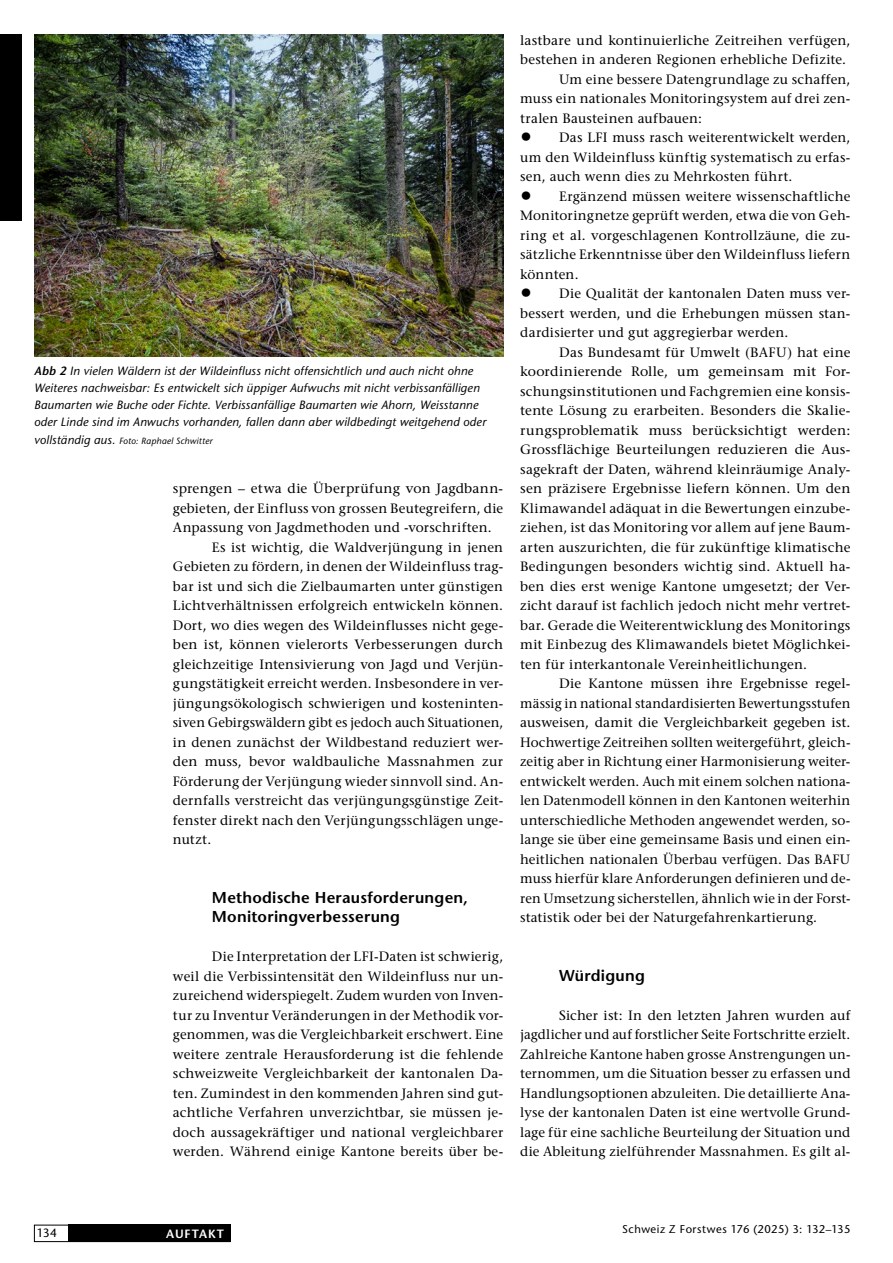
<style>
.page{position:relative;width:893px;height:1263px;background:#fff}
.page>*{position:absolute;margin:0;border:0;box-sizing:border-box;transform-origin:0 0}
.t1{font:600 15.75px/19.5px "Stone Sans Std";letter-spacing:.015em;color:#000}
.t2{font:500 13.5px/19.5px "Stone Serif Std";letter-spacing:.015em;color:#000;text-align:justify}
.t3{font:italic 500 12px/17.2px "Stone Sans Std";letter-spacing:.015em;color:#000}
.t4{font:600 12px "Stone Sans Std";letter-spacing:.08em;color:#fff}
.t5{font:500 12px "Stone Sans Std";color:#000}
.t6{font:500 11.25px "Stone Sans Std";letter-spacing:.04em;color:#000}
.t7{font:italic 500 9px "Stone Sans Std";letter-spacing:.025em;color:#000}
.s1{font-weight:600}
.s2{font-size:12px}
.s3{font-size:24px}
</style>
<div class="page">
<div style="left:34px;top:1225px;width:196px;height:17px;border:1px solid #000"></div>
<div style="left:68px;top:1225px;width:162px;height:17px;background:#000"></div>
<div style="left:0;top:34px;width:21px;height:186px;background:#000"></div>
<img style="left:34px;top:34px;width:469px;height:323px">
<p class="t3" style="left:34px;top:362px;width:453px"><span class="s1">Abb 2</span> In vielen Wäldern ist der Wildeinfluss nicht offensichtlich und auch nicht ohne Weiteres nachweisbar: Es entwickelt sich üppiger Aufwuchs mit nicht verbissanfälligen Baumarten wie Buche oder Fichte. Verbissanfällige Baumarten wie Ahorn, Weisstanne oder Linde sind im Anwuchs vorhanden, fallen dann aber wildbedingt weitgehend oder</p>
<p class="t7" style="left:34px;top:435px;width:180px"><span class="s2">vollständig aus.</span> Foto: Raphael Schwitter</p>
<p class="t2" style="left:173px;top:479px;width:331px">sprengen – etwa die Überprüfung von Jagdbann-</p>
<p class="t2" style="left:173px;top:498px;width:332px">gebieten, der Einfluss von grossen Beutegreifern, die</p>
<p class="t2" style="left:173px;top:518px;width:320px">Anpassung von Jagdmethoden und -vorschriften.</p>
<p class="t2" style="left:212px;top:537px;width:293px">Es ist wichtig, die Waldverjüngung in jenen</p>
<p class="t2" style="left:173px;top:557px;width:332px">Gebieten zu fördern, in denen der Wildeinfluss trag-</p>
<p class="t2" style="left:173px;top:576px;width:332px">bar ist und sich die Zielbaumarten unter günstigen</p>
<p class="t2" style="left:173px;top:596px;width:332px">Lichtverhältnissen erfolgreich entwickeln können.</p>
<p class="t2" style="left:173px;top:615px;width:332px">Dort, wo dies wegen des Wildeinflusses nicht gege-</p>
<p class="t2" style="left:173px;top:635px;width:332px">ben ist, können vielerorts Verbesserungen durch</p>
<p class="t2" style="left:173px;top:654px;width:332px">gleichzeitige Intensivierung von Jagd und Verjün-</p>
<p class="t2" style="left:173px;top:674px;width:332px">gungstätigkeit erreicht werden. Insbesondere in ver-</p>
<p class="t2" style="left:173px;top:693px;width:332px">jüngungsökologisch schwierigen und kosteninten-</p>
<p class="t2" style="left:173px;top:713px;width:332px">siven Gebirgswäldern gibt es jedoch auch Situationen,</p>
<p class="t2" style="left:173px;top:732px;width:332px">in denen zunächst der Wildbestand reduziert wer-</p>
<p class="t2" style="left:173px;top:752px;width:332px">den muss, bevor waldbauliche Massnahmen zur</p>
<p class="t2" style="left:173px;top:771px;width:332px">Förderung der Verjüngung wieder sinnvoll sind. An-</p>
<p class="t2" style="left:173px;top:791px;width:332px">dernfalls verstreicht das verjüngungsgünstige Zeit-</p>
<p class="t2" style="left:173px;top:810px;width:332px">fenster direkt nach den Verjüngungsschlägen unge-</p>
<p class="t2" style="left:173px;top:830px;width:40px">nutzt.</p>
<p class="t1" style="left:212px;top:887px;width:258px">Methodische Herausforderungen,<br>Monitoringverbesserung</p>
<p class="t2" style="left:173px;top:947px;width:332px;text-indent:39px">Die Interpretation der LFI-Daten ist schwierig, weil die Verbissintensität den Wildeinfluss nur un&shy;zureichend widerspiegelt. Zudem wurden von Inven&shy;tur zu Inventur Veränderungen in der Methodik vor&shy;genommen, was die Vergleichbarkeit erschwert. Eine weitere zentrale Herausforderung ist die fehlende schweizweite Vergleichbarkeit der kantonalen Da&shy;ten. Zumindest in den kommenden Jahren sind gut&shy;achtliche Verfahren unverzichtbar, sie müssen je&shy;doch aussagekräftiger und national vergleichbarer werden. Während einige Kantone bereits über be-</p>
<p class="t2" style="left:520px;top:30px;width:332px">lastbare und kontinuierliche Zeitreihen verfügen,</p>
<p class="t2" style="left:520px;top:50px;width:327px">bestehen in anderen Regionen erhebliche Defizite.</p>
<p class="t2" style="left:559px;top:69px;width:293px">Um eine bessere Datengrundlage zu schaffen,</p>
<p class="t2" style="left:520px;top:89px;width:332px">muss ein nationales Monitoringsystem auf drei zen-</p>
<p class="t2" style="left:520px;top:108px;width:183px">tralen Bausteinen aufbauen:</p>
<p class="t2" style="left:520px;top:128px;width:332px"><span class="s3">•</span> Das LFI muss rasch weiterentwickelt werden, um den Wildeinfluss künftig systematisch zu erfas&shy;sen, auch wenn dies zu Mehrkosten führt.</p>
<p class="t2" style="left:520px;top:186px;width:332px"><span class="s3">•</span> Ergänzend müssen weitere wissenschaftliche Monitoringnetze geprüft werden, etwa die von Geh&shy;ring et al. vorgeschlagenen Kontrollzäune, die zu&shy;sätzliche Erkenntnisse über den Wildeinfluss liefern könnten.</p>
<p class="t2" style="left:520px;top:284px;width:332px"><span class="s3">•</span> Die Qualität der kantonalen Daten muss ver&shy;bessert werden, und die Erhebungen müssen stan&shy;dardisierter und gut aggregierbar werden.</p>
<p class="t2" style="left:520px;top:342px;width:332px;text-indent:39px">Das Bundesamt für Umwelt (BAFU) hat eine koordinierende Rolle, um gemeinsam mit For&shy;schungsinstitutionen und Fachgremien eine konsis&shy;tente Lösung zu erarbeiten. Besonders die Skalie&shy;rungsproblematik muss berücksichtigt werden:<br>Grossflächige Beurteilungen reduzieren die Aus&shy;sagekraft der Daten, während kleinräumige Analy&shy;sen präzisere Ergebnisse liefern können. Um den Klimawandel adäquat in die Bewertungen einzube&shy;ziehen, ist das Monitoring vor allem auf jene Baum&shy;arten auszurichten, die für zukünftige klimatische Bedingungen besonders wichtig sind. Aktuell ha&shy;ben dies erst wenige Kantone umgesetzt; der Ver&shy;zicht darauf ist fachlich jedoch nicht mehr vertret&shy;bar. Gerade die Weiterentwicklung des Monitorings mit Einbezug des Klimawandels bietet Möglichkei&shy;ten für interkantonale Vereinheitlichungen.</p>
<p class="t2" style="left:520px;top:674px;width:332px;text-indent:39px">Die Kantone müssen ihre Ergebnisse regel&shy;mässig in national standardisierten Bewertungsstufen ausweisen, damit die Vergleichbarkeit gegeben ist.<br>Hochwertige Zeitreihen sollten weitergeführt, gleich&shy;zeitig aber in Richtung einer Harmonisierung weiter&shy;entwickelt werden. Auch mit einem solchen nationa&shy;len Datenmodell können in den Kantonen weiterhin unterschiedliche Methoden angewendet werden, so&shy;lange sie über eine gemeinsame Basis und einen ein&shy;heitlichen nationalen Überbau verfügen. Das BAFU muss hierfür klare Anforderungen definieren und de&shy;ren Umsetzung sicherstellen, ähnlich wie in der Forst&shy;statistik oder bei der Naturgefahrenkartierung.</p>
<p class="t1" style="left:559px;top:965px;width:87px">Würdigung</p>
<p class="t2" style="left:520px;top:1005px;width:332px;text-indent:39px">Sicher ist: In den letzten Jahren wurden auf jagdlicher und auf forstlicher Seite Fortschritte erzielt.<br>Zahlreiche Kantone haben grosse Anstrengungen un&shy;ternommen, um die Situation besser zu erfassen und Handlungsoptionen abzuleiten. Die detaillierte Ana&shy;lyse der kantonalen Daten ist eine wertvolle Grund&shy;lage für eine sachliche Beurteilung der Situation und die Ableitung zielführender Massnahmen. Es gilt al-</p>
<p class="t5" style="left:37px;top:1226px;width:22px">134</p>
<p class="t4" style="left:166px;top:1226px;width:59px">AUFTAKT</p>
<p class="t6" style="left:622px;top:1222px;width:230px">Schweiz Z Forstwes 176 (2025) 3: 132–135</p>
</div>
